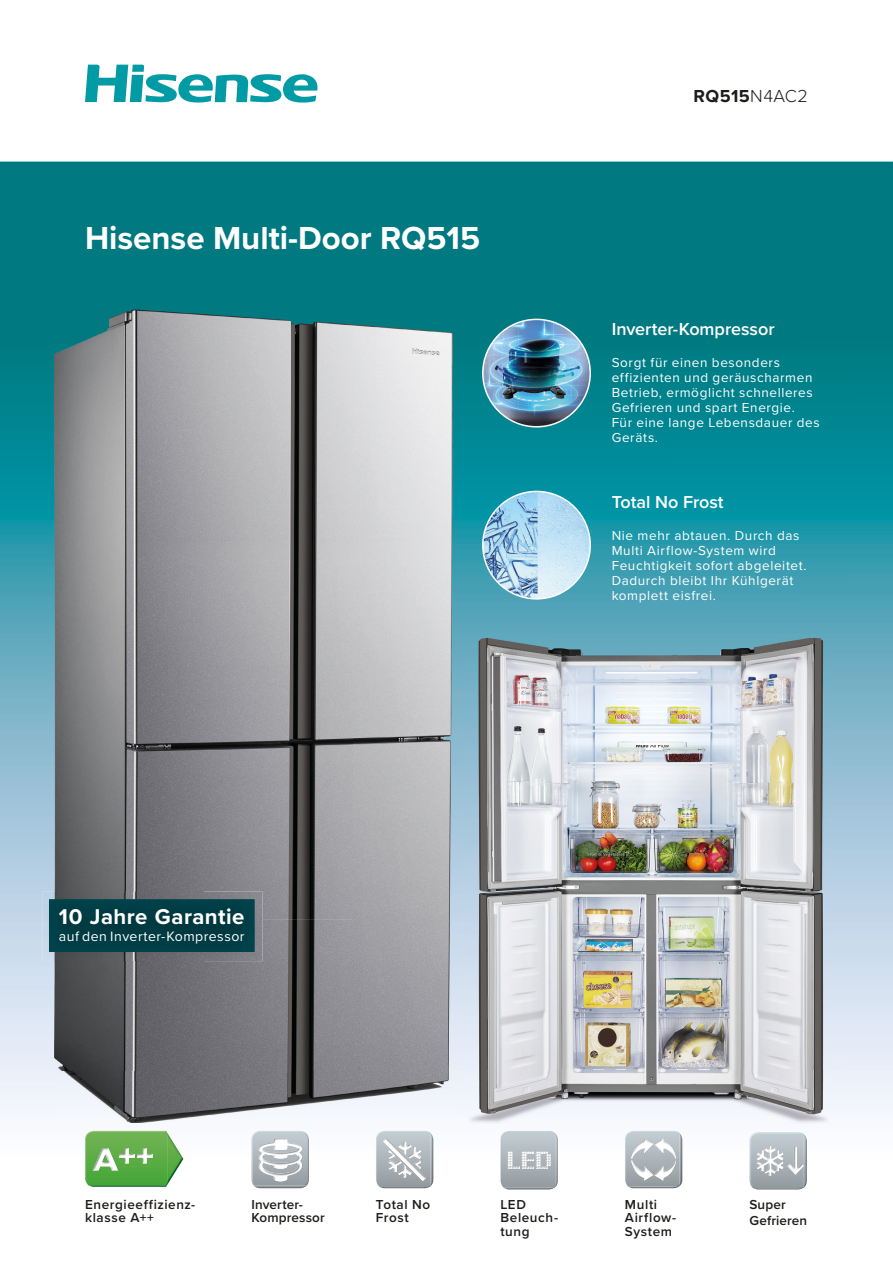
<style>
.page{position:relative;width:893px;height:1263px;background:#fff}
.page>*{position:absolute;margin:0;border:0;box-sizing:border-box;transform-origin:0 0}
.t1{font:700 33px "Proxima Nova";color:#fff}
.t2{font:700 22.2px "Proxima Nova";letter-spacing:.02em;color:#fff}
.t3{font:600 18px "Proxima Nova";letter-spacing:-.005em;color:#fff}
.t4{font:700 18px "Proxima Nova";letter-spacing:.025em;color:#1d1d1b}
.t5{font:14.1px "Proxima Nova";letter-spacing:.035em;color:#fff}
.t6{font:13.5px/15px "Proxima Nova";letter-spacing:.045em;color:#fff}
.t7{font:600 13.5px/13.5px "Proxima Nova";letter-spacing:.04em;color:#1d1d1b}
.t8{font:600 13.5px/13.5px "Proxima Nova";letter-spacing:.01em;color:#1d1d1b}
.s1{font-weight:300}
.s2{color:#fff}
</style>
<div class="page">
<img style="left:0;top:162px;width:893px;height:1028px">
<img style="left:54px;top:310px;width:298px;height:457px">
<img style="left:352px;top:310px;width:100px;height:762px">
<img style="left:54px;top:767px;width:149px;height:125px">
<img style="left:203px;top:767px;width:150px;height:305px">
<img style="left:54px;top:961px;width:149px;height:111px">
<img style="left:54px;top:1072px;width:398px;height:51px">
<img style="left:467px;top:638px;width:363px;height:486px">
<img style="left:380px;top:1133px;width:53px;height:55px">
<img style="left:376px;top:1131px;width:54px;height:56px">
<img style="left:383px;top:1138px;width:43px;height:43px">
<img style="left:88px;top:1132px;width:95px;height:55px">
<img style="left:85px;top:1131px;width:82px;height:54px">
<img style="left:137px;top:1148px;width:16px;height:15px">
<img style="left:119px;top:1148px;width:16px;height:15px">
<img style="left:93px;top:1148px;width:25px;height:22px">
<img style="left:254px;top:1134px;width:55px;height:54px">
<img style="left:251px;top:1131px;width:56px;height:54px">
<img style="left:258px;top:1146px;width:2px;height:23px">
<img style="left:260px;top:1138px;width:42px;height:43px">
<img style="left:628px;top:1133px;width:54px;height:55px">
<img style="left:625px;top:1131px;width:54px;height:55px">
<img style="left:631px;top:1138px;width:45px;height:20px">
<img style="left:631px;top:1160px;width:45px;height:20px">
<img style="left:483px;top:491px;width:107px;height:108px;border-radius:54px">
<div style="left:482px;top:491px;width:109px;height:109px;border:2px solid #fff;border-radius:50%"></div>
<img style="left:483px;top:319px;width:107px;height:108px;border-radius:54px">
<div style="left:482px;top:319px;width:109px;height:109px;border:2px solid #fff;border-radius:50%"></div>
<svg style="left:85px;top:65px;width:233px;height:38px"></svg>
<img style="left:43px;top:892px;width:219px;height:69px">
<div style="left:49px;top:899px;width:205px;height:53px;background:#003c44"></div>
<img style="left:503px;top:1133px;width:55px;height:56px">
<img style="left:500px;top:1131px;width:55px;height:56px">
<img style="left:508px;top:1152px;width:42px;height:16px">
<img style="left:753px;top:1134px;width:54px;height:55px">
<img style="left:749px;top:1132px;width:55px;height:56px">
<img style="left:757px;top:1146px;width:26px;height:29px">
<svg style="left:787px;top:1164px;width:4px;height:6px"></svg>
<img style="left:791px;top:1147px;width:13px;height:27px">
<h1 class="t1" style="left:85px;top:214px;width:397px">Hisense Multi-Door RQ515</h1>
<h2 class="t2" style="left:59px;top:900px;width:187px">10 Jahre Garantie</h2>
<p class="t5" style="left:59px;top:926px;width:187px">auf den Inverter-Kompressor</p>
<h3 class="t4" style="left:693px;top:83px;width:116px">RQ515<span class="s1">N4AC2</span></h3>
<h3 class="t3" style="left:612px;top:315px;width:164px">Inverter-Kompressor</h3>
<p class="t6" style="left:612px;top:354px;width:210px">Sorgt für einen besonders effizienten und geräuscharmen<br>Betrieb, ermöglicht schnelleres<br>Gefrieren und spart Energie.<br>Für eine lange Lebensdauer des<br>Geräts.</p>
<h3 class="t3" style="left:612px;top:488px;width:114px">Total No Frost</h3>
<p class="t6" style="left:612px;top:527px;width:196px">Nie mehr abtauen. Durch das<br>Multi Airflow-System wird<br>Feuchtigkeit sofort abgeleitet.<br>Dadurch bleibt Ihr Kühlgerät komplett eisfrei.</p>
<p class="t7" style="left:85px;top:1197px;width:112px">Energieeffizienz&shy;klasse A++<span class="s2">+</span></p>
<p class="t7" style="left:625px;top:1197px;width:53px">Multi<br>Airflow-<br>System</p>
<p class="t7" style="left:500px;top:1197px;width:59px">LED<br>Beleuch&shy;tung</p>
<p class="t8" style="left:749px;top:1195px;width:59px;line-height:16.2px">Super<br>Gefrieren</p>
<p class="t8" style="left:251px;top:1197px;width:75px">Inverter-<br>Kompressor</p>
<p class="t7" style="left:376px;top:1197px;width:56px">Total No<br>Frost</p>
</div>
